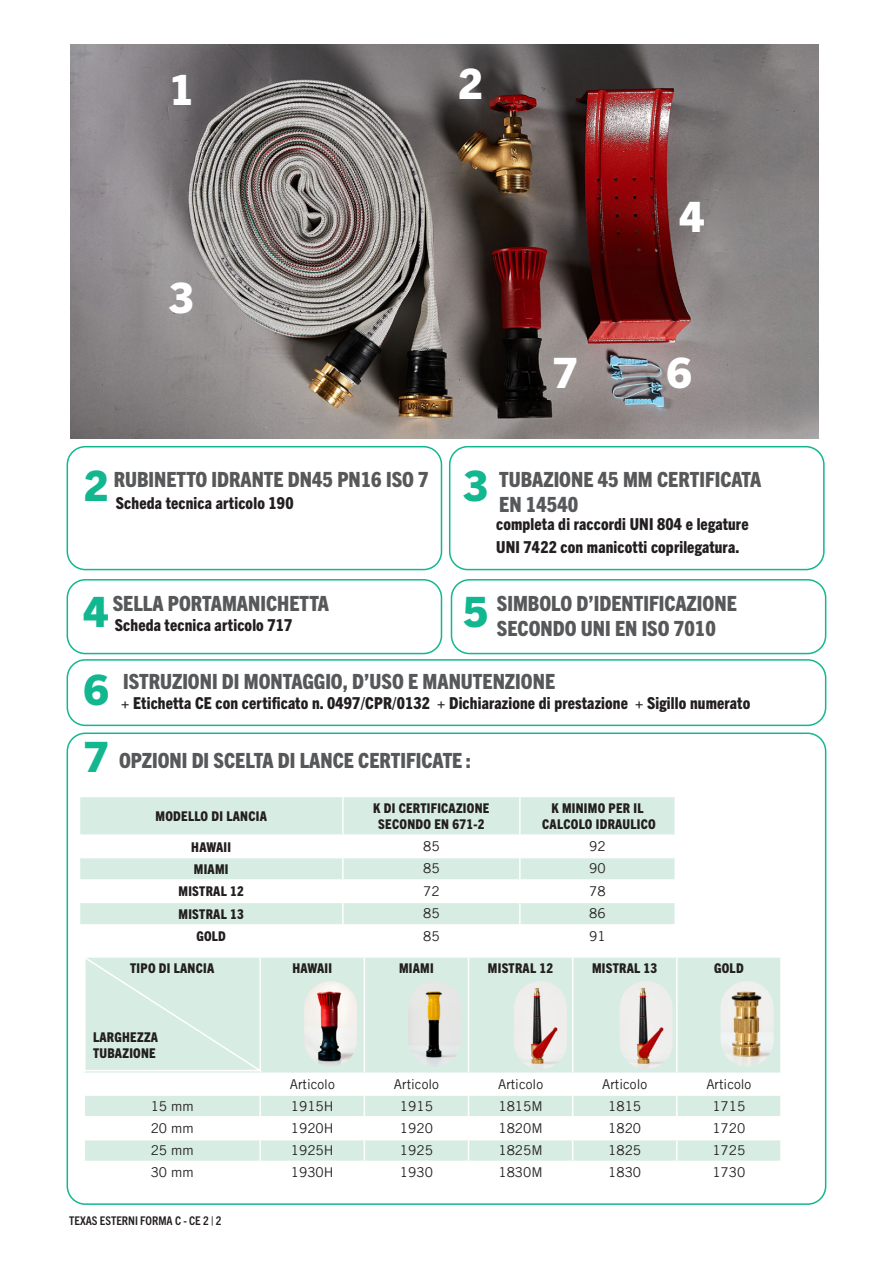
<style>
.page{position:relative;width:893px;height:1263px;background:#fff}
.page>*{position:absolute;margin:0;border:0;box-sizing:border-box;transform-origin:0 0}
.t1{font:800 42px/66.6px "Trade Gothic Next LT Pro";color:#12b790}
.t2{font:800 42px "Trade Gothic Next LT Pro";color:#fff}
.t3{font:800 condensed 21px/25.2px "Trade Gothic Next LT Pro";color:#57585a}
.t4{font:800 condensed 16.5px/22.5px "Trade Gothic Next LT Pro";letter-spacing:.01em;color:#231f20}
.t5{font:800 condensed 13.5px/16.2px "Trade Gothic Next LT Pro";letter-spacing:.02em;color:#231f20;text-align:center}
.t6{font:13.5px "Trade Gothic LT";color:#231f20}
.t7{font:700 condensed 12px "Trade Gothic Next LT Pro";color:#231f20}
</style>
<div class="page">
<svg style="left:265px;top:958px;width:515px;height:203px;fill:#d7ece3"></svg>
<hr style="left:364px;top:958px;width:1px;height:114px;background:#fff">
<hr style="left:468px;top:958px;width:1px;height:114px;background:#fff">
<hr style="left:572px;top:958px;width:1px;height:114px;background:#fff">
<hr style="left:676px;top:958px;width:2px;height:114px;background:#fff">
<hr style="left:260px;top:1072px;width:104px;height:2px;background:#fff">
<hr style="left:364px;top:1072px;width:104px;height:2px;background:#fff">
<hr style="left:468px;top:1072px;width:105px;height:2px;background:#fff">
<hr style="left:573px;top:1072px;width:104px;height:2px;background:#fff">
<hr style="left:677px;top:1072px;width:105px;height:2px;background:#fff">
<hr style="left:676px;top:1074px;width:2px;height:20px;background:#fff">
<hr style="left:260px;top:1094px;width:104px;height:2px;background:#fff">
<hr style="left:364px;top:1094px;width:104px;height:2px;background:#fff">
<hr style="left:468px;top:1094px;width:105px;height:2px;background:#fff">
<hr style="left:573px;top:1094px;width:104px;height:2px;background:#fff">
<hr style="left:677px;top:1094px;width:105px;height:2px;background:#fff">
<hr style="left:676px;top:1096px;width:2px;height:20px;background:#fff">
<hr style="left:260px;top:1116px;width:104px;height:1px;background:#fff">
<hr style="left:364px;top:1116px;width:104px;height:1px;background:#fff">
<hr style="left:468px;top:1116px;width:105px;height:1px;background:#fff">
<hr style="left:573px;top:1116px;width:104px;height:1px;background:#fff">
<hr style="left:677px;top:1116px;width:105px;height:1px;background:#fff">
<hr style="left:676px;top:1117px;width:2px;height:22px;background:#fff">
<hr style="left:260px;top:1139px;width:104px;height:1px;background:#fff">
<hr style="left:364px;top:1139px;width:104px;height:1px;background:#fff">
<hr style="left:468px;top:1139px;width:105px;height:1px;background:#fff">
<hr style="left:573px;top:1139px;width:104px;height:1px;background:#fff">
<hr style="left:677px;top:1139px;width:105px;height:1px;background:#fff">
<hr style="left:676px;top:1140px;width:2px;height:21px;background:#fff">
<svg style="left:364px;top:1074px;width:1px;height:87px"></svg>
<svg style="left:468px;top:1074px;width:1px;height:87px"></svg>
<svg style="left:572px;top:1074px;width:1px;height:87px"></svg>
<img style="left:720px;top:981px;width:54px;height:85px;border-radius:27px">
<img style="left:70px;top:45px;width:748px;height:393px">
<div style="left:67px;top:446px;width:375px;height:124px;border:2px solid #12b790;border-radius:18px"></div>
<div style="left:67px;top:579px;width:375px;height:75px;border:2px solid #12b790;border-radius:18px"></div>
<div style="left:67px;top:659px;width:759px;height:67px;border:2px solid #12b790;border-radius:18px"></div>
<div style="left:451px;top:579px;width:375px;height:75px;border:2px solid #12b790;border-radius:18px"></div>
<div style="left:449px;top:446px;width:376px;height:124px;border:2px solid #12b790;border-radius:18px"></div>
<img style="left:408px;top:981px;width:53px;height:85px;border-radius:27px">
<img style="left:304px;top:981px;width:53px;height:85px;border-radius:27px">
<img style="left:514px;top:981px;width:53px;height:88px;border-radius:27px">
<img style="left:620px;top:981px;width:53px;height:88px;border-radius:27px">
<svg style="left:80px;top:797px;width:594px;height:127px;fill:#d7ece3"></svg>
<hr style="left:342px;top:797px;width:2px;height:37px;background:#fff">
<hr style="left:519px;top:797px;width:2px;height:37px;background:#fff">
<hr style="left:79px;top:834px;width:264px;height:2px;background:#fff">
<hr style="left:343px;top:834px;width:177px;height:2px;background:#fff">
<hr style="left:342px;top:836px;width:2px;height:21px;background:#fff">
<hr style="left:520px;top:834px;width:156px;height:2px;background:#fff">
<hr style="left:519px;top:836px;width:2px;height:21px;background:#fff">
<hr style="left:79px;top:857px;width:264px;height:1px;background:#fff">
<hr style="left:343px;top:857px;width:177px;height:1px;background:#fff">
<hr style="left:342px;top:858px;width:2px;height:21px;background:#fff">
<hr style="left:520px;top:857px;width:156px;height:1px;background:#fff">
<hr style="left:519px;top:858px;width:2px;height:21px;background:#fff">
<hr style="left:79px;top:879px;width:264px;height:2px;background:#fff">
<hr style="left:343px;top:879px;width:177px;height:2px;background:#fff">
<hr style="left:342px;top:881px;width:2px;height:21px;background:#fff">
<hr style="left:520px;top:879px;width:156px;height:2px;background:#fff">
<hr style="left:519px;top:881px;width:2px;height:21px;background:#fff">
<hr style="left:79px;top:902px;width:264px;height:1px;background:#fff">
<hr style="left:343px;top:902px;width:177px;height:1px;background:#fff">
<hr style="left:342px;top:903px;width:2px;height:21px;background:#fff">
<hr style="left:520px;top:902px;width:156px;height:1px;background:#fff">
<hr style="left:519px;top:903px;width:2px;height:21px;background:#fff">
<svg style="left:85px;top:957px;width:180px;height:204px"></svg>
<h1 class="t2" style="left:169px;top:60px;width:27px">1</h1>
<h1 class="t2" style="left:169px;top:268px;width:27px">3</h1>
<h1 class="t2" style="left:458px;top:55px;width:27px">2</h1>
<h1 class="t2" style="left:680px;top:188px;width:27px">4</h1>
<h1 class="t2" style="left:553px;top:343px;width:27px">7</h1>
<h1 class="t2" style="left:667px;top:343px;width:27px">6</h1>
<h1 class="t1" style="left:84px;top:449px;width:27px">2</h1>
<h1 class="t1" style="left:463px;top:449px;width:27px">3</h1>
<p class="t3" style="left:114px;top:465px;width:316px">RUBINETTO IDRANTE DN45 PN16 ISO 7</p>
<p class="t3" style="left:499px;top:465px;width:263px">TUBAZIONE 45 MM CERTIFICATA</p>
<p class="t4" style="left:116px;top:491px;width:179px">Scheda tecnica articolo 190</p>
<p class="t3" style="left:499px;top:490px;width:80px">EN 14540</p>
<p class="t3" style="left:113px;top:590px;width:218px">SELLA PORTAMANICHETTA</p>
<h1 class="t1" style="left:84px;top:576px;width:27px">4</h1>
<p class="t4" style="left:115px;top:613px;width:179px">Scheda tecnica articolo 717</p>
<p class="t4" style="left:496px;top:512px;width:254px">completa di raccordi UNI 804 e legature<br>UNI 7422 con manicotti coprilegatura.</p>
<h1 class="t1" style="left:463px;top:576px;width:27px">5</h1>
<p class="t3" style="left:497px;top:590px;width:242px">SIMBOLO D’IDENTIFICAZIONE<br>SECONDO UNI EN ISO 7010</p>
<h1 class="t1" style="left:84px;top:654px;width:27px">6<br>7</h1>
<p class="t3" style="left:123px;top:668px;width:433px">ISTRUZIONI DI MONTAGGIO, D’USO E MANUTENZIONE</p>
<p class="t4" style="left:121px;top:691px;width:630px">+ Etichetta CE con certificato n. 0497/CPR/0132 + Dichiarazione di prestazione + Sigillo numerato</p>
<p class="t3" style="left:119px;top:746px;width:353px">OPZIONI DI SCELTA DI LANCE CERTIFICATE :</p>
<p class="t5" style="left:155px;top:807px;width:113px">MODELLO DI LANCIA</p>
<p class="t5" style="left:373px;top:799px;width:118px">K DI CERTIFICAZIONE<br>SECONDO EN 671-2</p>
<p class="t5" style="left:542px;top:799px;width:115px">K MINIMO PER IL<br>CALCOLO IDRAULICO</p>
<p class="t5" style="left:191px;top:838px;width:41px">HAWAII</p>
<p class="t6" style="left:423px;top:838px;width:18px">85</p>
<p class="t6" style="left:589px;top:838px;width:18px">92</p>
<p class="t5" style="left:194px;top:860px;width:36px">MIAMI</p>
<p class="t6" style="left:423px;top:860px;width:18px">85</p>
<p class="t6" style="left:589px;top:860px;width:18px">90</p>
<p class="t5" style="left:179px;top:883px;width:67px">MISTRAL 12</p>
<p class="t6" style="left:423px;top:883px;width:18px">72</p>
<p class="t6" style="left:589px;top:883px;width:18px">78</p>
<p class="t5" style="left:179px;top:905px;width:67px">MISTRAL 13</p>
<p class="t6" style="left:423px;top:905px;width:18px">85</p>
<p class="t6" style="left:589px;top:905px;width:18px">86</p>
<p class="t5" style="left:196px;top:927px;width:31px">GOLD</p>
<p class="t6" style="left:423px;top:928px;width:18px">85</p>
<p class="t6" style="left:589px;top:928px;width:18px">91</p>
<p class="t5" style="left:130px;top:959px;width:86px">TIPO DI LANCIA</p>
<p class="t5" style="left:292px;top:959px;width:41px">HAWAII</p>
<p class="t5" style="left:399px;top:959px;width:36px">MIAMI</p>
<p class="t5" style="left:488px;top:959px;width:67px">MISTRAL 12</p>
<p class="t5" style="left:592px;top:959px;width:67px">MISTRAL 13</p>
<p class="t5" style="left:714px;top:959px;width:31px">GOLD</p>
<p class="t5" style="left:93px;top:1028px;width:67px;text-align:left">LARGHEZZA<br>TUBAZIONE</p>
<p class="t6" style="left:290px;top:1076px;width:46px">Articolo</p>
<p class="t6" style="left:394px;top:1076px;width:46px">Articolo</p>
<p class="t6" style="left:498px;top:1076px;width:46px">Articolo</p>
<p class="t6" style="left:602px;top:1076px;width:46px">Articolo</p>
<p class="t6" style="left:706px;top:1076px;width:46px">Articolo</p>
<p class="t6" style="left:151px;top:1098px;width:45px">15 mm</p>
<p class="t6" style="left:291px;top:1098px;width:44px">1915H</p>
<p class="t6" style="left:400px;top:1098px;width:34px">1915</p>
<p class="t6" style="left:498px;top:1098px;width:46px">1815M</p>
<p class="t6" style="left:608px;top:1098px;width:34px">1815</p>
<p class="t6" style="left:712px;top:1098px;width:34px">1715</p>
<p class="t6" style="left:151px;top:1119px;width:45px">20 mm</p>
<p class="t6" style="left:291px;top:1119px;width:44px">1920H</p>
<p class="t6" style="left:400px;top:1119px;width:34px">1920</p>
<p class="t6" style="left:498px;top:1119px;width:46px">1820M</p>
<p class="t6" style="left:608px;top:1119px;width:34px">1820</p>
<p class="t6" style="left:712px;top:1119px;width:34px">1720</p>
<p class="t6" style="left:151px;top:1142px;width:45px">25 mm</p>
<p class="t6" style="left:291px;top:1142px;width:44px">1925H</p>
<p class="t6" style="left:400px;top:1142px;width:34px">1925</p>
<p class="t6" style="left:498px;top:1142px;width:46px">1825M</p>
<p class="t6" style="left:608px;top:1142px;width:34px">1825</p>
<p class="t6" style="left:712px;top:1142px;width:34px">1725</p>
<p class="t6" style="left:151px;top:1164px;width:45px">30 mm</p>
<p class="t6" style="left:291px;top:1164px;width:44px">1930H</p>
<p class="t6" style="left:400px;top:1164px;width:34px">1930</p>
<p class="t6" style="left:498px;top:1164px;width:46px">1830M</p>
<p class="t6" style="left:608px;top:1164px;width:34px">1830</p>
<p class="t6" style="left:712px;top:1164px;width:34px">1730</p>
<p class="t7" style="left:69px;top:1212px;width:154px">TEXAS ESTERNI FORMA C - CE 2 | 2</p>
</div>
